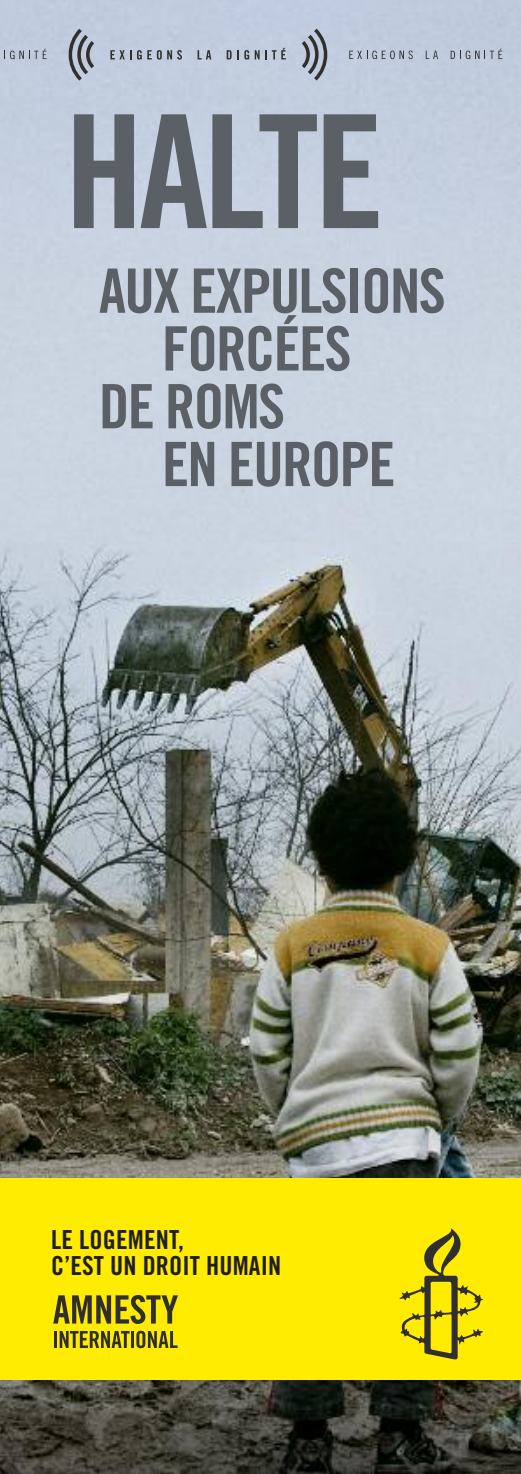
<style>
.page{position:relative;width:521px;height:1474px;background:#fff}
.page>*{position:absolute;margin:0;border:0;box-sizing:border-box;transform-origin:0 0}
.t1{font:157.5px "Amnesty Trade Gothic Bd Cn 20";letter-spacing:-.03em;color:#5a6065}
.t2{font:61.25px "Amnesty Trade Gothic Bd Cn 20";letter-spacing:-.03em;color:#5a6065}
.t3{font:26.25px/26.2px "Amnesty Trade Gothic Bd Cn 20";letter-spacing:.005em;color:#201e21}
</style>
<div class="page">
<img style="left:0;top:0;width:521px;height:542px">
<img style="left:0;top:542px;width:521px;height:931px">
<div style="left:0;top:1178px;width:521px;height:201px;background:#ffec00"></div>
<svg style="left:399px;top:1228px;width:84px;height:131px"></svg>
<hr style="left:54px;top:1330px;width:3px;height:17px;background:#302e2e">
<svg style="left:60px;top:1331px;width:70px;height:16px"></svg>
<hr style="left:131px;top:1330px;width:3px;height:17px;background:#302e2e">
<svg style="left:136px;top:1330px;width:42px;height:18px"></svg>
<svg style="left:53px;top:1295px;width:125px;height:28px"></svg>
<hr style="left:0;top:1178px;width:1px;height:295px;background:#201e21">
<svg style="left:110px;top:50px;width:21px;height:9px"></svg>
<svg style="left:137px;top:50px;width:45px;height:10px"></svg>
<svg style="left:198px;top:50px;width:13px;height:9px"></svg>
<svg style="left:227px;top:50px;width:22px;height:10px"></svg>
<svg style="left:255px;top:48px;width:31px;height:11px"></svg>
<svg style="left:349px;top:51px;width:64px;height:8px"></svg>
<svg style="left:426px;top:51px;width:12px;height:8px"></svg>
<svg style="left:451px;top:49px;width:51px;height:10px"></svg>
<svg style="left:4px;top:49px;width:43px;height:10px"></svg>
<svg style="left:69px;top:29px;width:25px;height:52px"></svg>
<svg style="left:302px;top:29px;width:25px;height:52px"></svg>
<h1 class="t1" style="left:65px;top:76px;width:321px">HALTE</h1>
<p class="t2" style="left:99px;top:254px;width:348px">AUX EXPULSIONS</p>
<p class="t2" style="left:162px;top:311px;width:191px">FORCÉES</p>
<p class="t2" style="left:99px;top:369px;width:188px">DE ROMS</p>
<p class="t2" style="left:162px;top:427px;width:235px">EN EUROPE</p>
<p class="t3" style="left:51px;top:1226px;width:232px">LE LOgEMENT,<br>C’EST UN DROIT HUMAIN</p>
</div>
